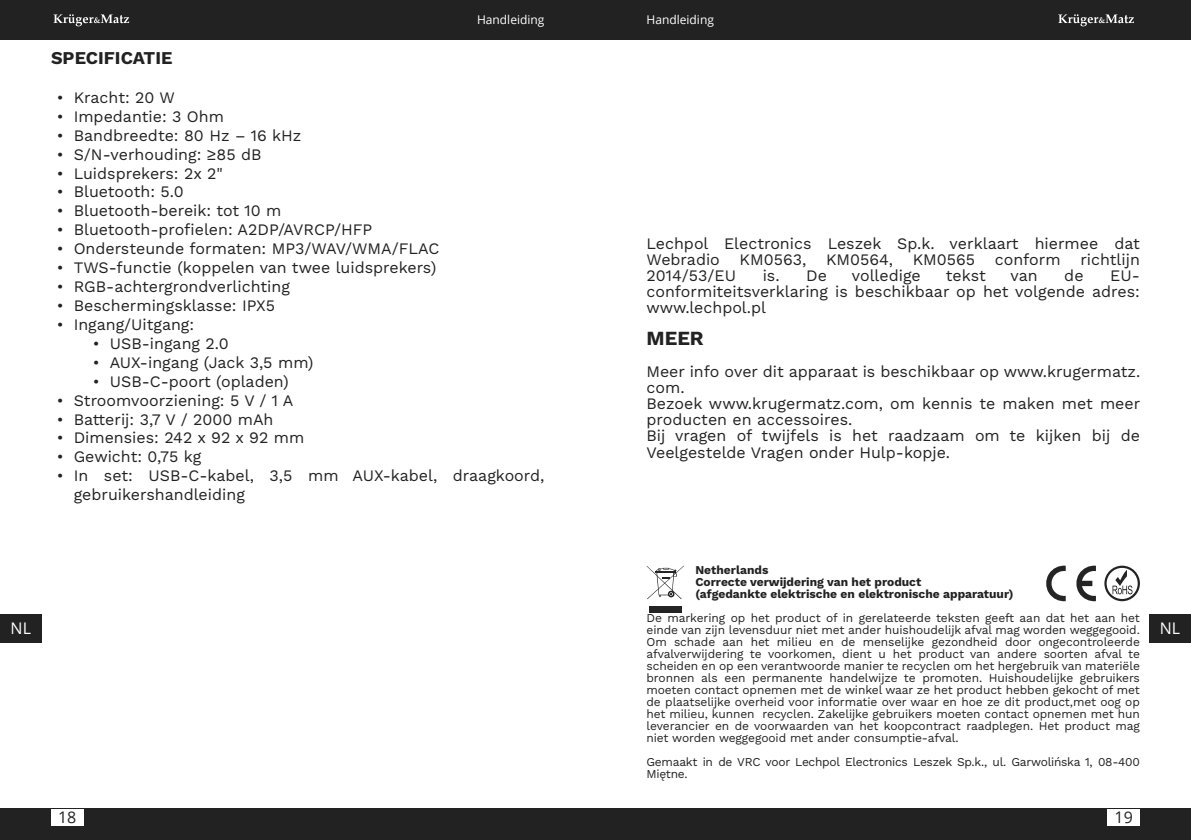
<style>
.page{position:relative;width:1191px;height:840px;background:#fff}
.page>*{position:absolute;margin:0;border:0;box-sizing:border-box;transform-origin:0 0}
.t1{font:700 20px "Work Sans";color:#222}
.t2{font:700 18px "Work Sans";color:#222}
.t3{font:16px/16px "Work Sans";color:#222}
.t4{font:16px "Open Sans";color:#222}
.t5{font:16px "Open Sans";color:#fff}
.t6{font:12px/12px "Work Sans";letter-spacing:-.02em;color:#222;text-align:justify}
.t7{font:700 12px/12px "Work Sans";color:#222}
.t8{font:12px "Open Sans";color:#fff}
</style>
<div class="page">
<div style="left:0;top:0;width:1191px;height:40px;background:#222"></div>
<div style="left:0;top:808px;width:1191px;height:31px;background:#222"></div>
<svg style="left:54px;top:14px;width:75px;height:12px"></svg>
<svg style="left:1058px;top:14px;width:76px;height:12px"></svg>
<div style="left:51px;top:808px;width:32px;height:17px;background:#fff"></div>
<div style="left:1107px;top:808px;width:33px;height:17px;background:#fff"></div>
<div style="left:0;top:613px;width:42px;height:29px;background:#222"></div>
<div style="left:1149px;top:613px;width:42px;height:29px;background:#222"></div>
<div style="left:649px;top:605px;width:32px;height:7px;background:#242424"></div>
<svg style="left:646px;top:565px;width:38px;height:34px"></svg>
<svg style="left:1104px;top:565px;width:36px;height:36px"></svg>
<svg style="left:1046px;top:565px;width:50px;height:36px"></svg>
<p class="t8" style="left:477px;top:15px;width:69px">Handleiding</p>
<p class="t8" style="left:646px;top:15px;width:69px">Handleiding</p>
<p class="t2" style="left:51px;top:47px;width:123px">SPECIFICATIE</p>
<p class="t3" style="left:57px;top:89px;width:120px">• Kracht: 20 W</p>
<p class="t3" style="left:57px;top:108px;width:169px">• Impedantie: 3 Ohm</p>
<p class="t3" style="left:57px;top:127px;width:246px">• Bandbreedte: 80 Hz – 16 kHz</p>
<p class="t3" style="left:57px;top:146px;width:206px">• S/N-verhouding: ≥85 dB</p>
<p class="t3" style="left:57px;top:165px;width:168px">• Luidsprekers: 2x 2"</p>
<p class="t3" style="left:57px;top:184px;width:128px">• Bluetooth: 5.0</p>
<p class="t3" style="left:57px;top:203px;width:226px">• Bluetooth-bereik: tot 10 m</p>
<p class="t3" style="left:57px;top:222px;width:317px">• Bluetooth-profielen: A2DP/AVRCP/HFP</p>
<p class="t3" style="left:57px;top:240px;width:384px">• Ondersteunde formaten: MP3/WAV/WMA/FLAC</p>
<p class="t3" style="left:57px;top:259px;width:381px">• TWS-functie (koppelen van twee luidsprekers)</p>
<p class="t3" style="left:57px;top:278px;width:235px">• RGB-achtergrondverlichting</p>
<p class="t3" style="left:57px;top:297px;width:220px">• Beschermingsklasse: IPX5</p>
<p class="t3" style="left:57px;top:316px;width:139px">• Ingang/Uitgang:</p>
<p class="t3" style="left:93px;top:335px;width:137px">• USB-ingang 2.0</p>
<p class="t3" style="left:93px;top:354px;width:222px">• AUX-ingang (Jack 3,5 mm)</p>
<p class="t3" style="left:93px;top:373px;width:198px">• USB-C-poort (opladen)</p>
<p class="t3" style="left:57px;top:392px;width:238px">• Stroomvoorziening: 5 V / 1 A</p>
<p class="t3" style="left:57px;top:411px;width:218px">• Batterij: 3,7 V / 2000 mAh</p>
<p class="t3" style="left:57px;top:429px;width:249px">• Dimensies: 242 x 92 x 92 mm</p>
<p class="t3" style="left:57px;top:448px;width:146px">• Gewicht: 0,75 kg</p>
<p class="t3" style="left:74px;top:466px;width:472px;line-height:19px;text-indent:-17px">• In set: USB-C-kabel, 3,5 mm AUX-kabel, draagkoord, gebruikershandleiding</p>
<p class="t3" style="left:646px;top:235px;width:495px;text-align:justify">Lechpol Electronics Leszek Sp.k. verklaart hiermee dat Webradio KM0563, KM0564, KM0565 conform richtlijn 2014/53/EU</p>
<p class="t3" style="left:762px;top:267px;width:66px">is. De</p>
<p class="t3" style="left:851px;top:267px;width:70px">volledige</p>
<p class="t3" style="left:946px;top:267px;width:41px">tekst</p>
<p class="t3" style="left:1010px;top:267px;width:29px">van</p>
<p class="t3" style="left:1064px;top:267px;width:21px">de</p>
<p class="t3" style="left:646px;top:267px;width:495px;text-align:justify;text-indent:464px">EU&shy;conformiteitsverklaring is beschikbaar op het volgende adres: www.lechpol.pl</p>
<p class="t1" style="left:646px;top:326px;width:59px">MEER</p>
<p class="t3" style="left:646px;top:363px;width:495px">Meer info over dit apparaat is beschikbaar op www.krugermatz. com.<br>Bezoek www.krugermatz.com, om kennis te maken met meer producten en accessoires.<br>Bij vragen of twijfels is het raadzaam om te kijken bij de Veelgestelde Vragen onder Hulp-kopje.</p>
<p class="t7" style="left:695px;top:563px;width:320px">Netherlands<br>Correcte verwijdering van het product<br>(afgedankte elektrische en elektronische apparatuur)</p>
<p class="t6" style="left:646px;top:611px;width:495px">De markering op het product of in gerelateerde teksten geeft aan dat het aan het einde van zijn levensduur niet met ander huishoudelijk afval mag worden weggegooid.<br>Om schade aan het milieu en de menselijke gezondheid door ongecontroleerde afvalverwijdering te voorkomen, dient u het product van andere soorten afval te scheiden en op een verantwoorde manier te recyclen om het hergebruik van materiële bronnen als een permanente handelwijze te promoten. Huishoudelijke gebruikers moeten contact opnemen met de winkel waar ze het product hebben gekocht of met de plaatselijke overheid voor informatie over waar en hoe ze dit product,met oog op het milieu, kunnen recyclen. Zakelijke gebruikers moeten contact opnemen met hun leverancier en de voorwaarden van het koopcontract raadplegen. Het product mag niet worden weggegooid met ander consumptie-afval.</p>
<p class="t6" style="left:646px;top:755px;width:495px">Gemaakt in de VRC voor Lechpol Electronics Leszek Sp.k., ul. Garwolińska 1, 08-400<br>Miętne.</p>
<p class="t5" style="left:11px;top:621px;width:22px">NL</p>
<p class="t5" style="left:1159px;top:621px;width:22px">NL</p>
<p class="t4" style="left:58px;top:810px;width:20px">18</p>
<p class="t4" style="left:1114px;top:810px;width:20px">19</p>
</div>
